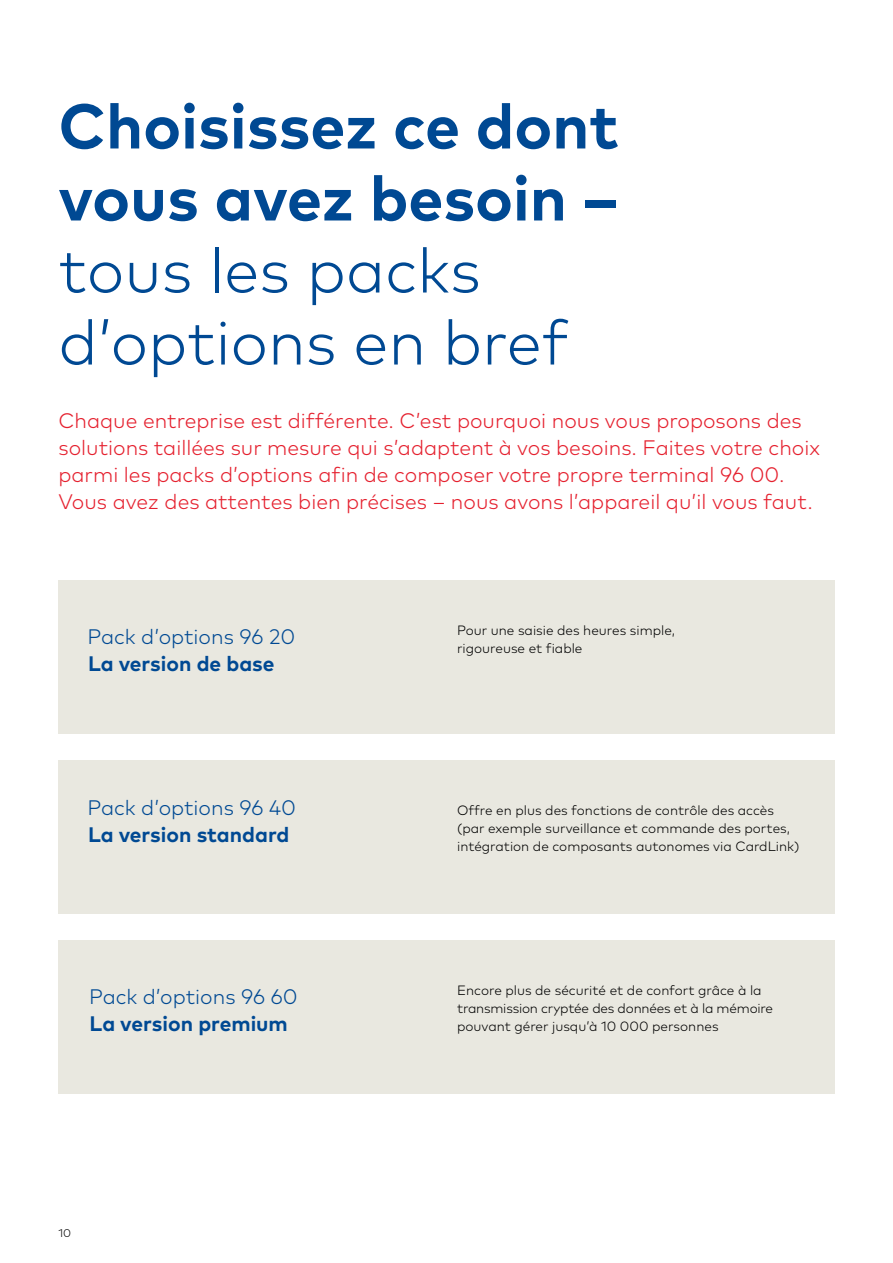
<style>
.page{position:relative;width:893px;height:1263px;background:#fff}
.page>*{position:absolute;margin:0;border:0;box-sizing:border-box;transform-origin:0 0}
.t1{font:700 63px/72px "Mark Pro";color:#004993}
.t2{font:300 63px/72px "Mark Pro";color:#004993}
.t3{font:300 21px/27px "Mark Pro";color:#e5202e}
.t4{font:300 21px "Mark Pro";color:#004993}
.t5{font:700 21px "Mark Pro";color:#004993}
.t6{font:300 13.5px/18px "Mark Pro";color:#000}
.t7{font:300 11.25px "Mark Pro";color:#000}
</style>
<div class="page">
<div style="left:58px;top:580px;width:776px;height:153px;background:#e9e8e0"></div>
<div style="left:58px;top:760px;width:776px;height:153px;background:#e9e8e0"></div>
<div style="left:58px;top:940px;width:776px;height:153px;background:#e9e8e0"></div>
<h1 class="t1" style="left:58px;top:85px;width:562px">Choisissez ce dont vous avez besoin –</h1>
<h1 class="t2" style="left:58px;top:229px;width:512px">tous les packs d’options en bref</h1>
<p class="t3" style="left:58px;top:405px;width:763px">Chaque entreprise est différente. C’est pourquoi nous vous proposons des solutions taillées sur mesure qui s’adaptent à vos besoins. Faites votre choix parmi les packs d’options afin de composer votre propre terminal 96 00.<br>Vous avez des attentes bien précises – nous avons l’appareil qu’il vous faut.</p>
<h2 class="t4" style="left:87px;top:620px;width:209px">Pack d’options 96 20</h2>
<h2 class="t5" style="left:88px;top:647px;width:188px">La version de base</h2>
<h2 class="t4" style="left:87px;top:791px;width:210px">Pack d’options 96 40</h2>
<h2 class="t5" style="left:88px;top:818px;width:203px">La version standard</h2>
<h2 class="t4" style="left:89px;top:980px;width:210px">Pack d’options 96 60</h2>
<h2 class="t5" style="left:90px;top:1007px;width:200px">La version premium</h2>
<p class="t7" style="left:58px;top:1224px;width:14px">10</p>
<p class="t6" style="left:457px;top:620px;width:219px">Pour une saisie des heures simple, rigoureuse et fiable</p>
<p class="t6" style="left:457px;top:800px;width:344px">Offre en plus des fonctions de contrôle des accès (par exemple surveillance et commande des portes, intégration de composants autonomes via CardLink)</p>
<p class="t6" style="left:457px;top:980px;width:317px">Encore plus de sécurité et de confort grâce à la transmission cryptée des données et à la mémoire pouvant gérer jusqu’à 10 000 personnes</p>
</div>
